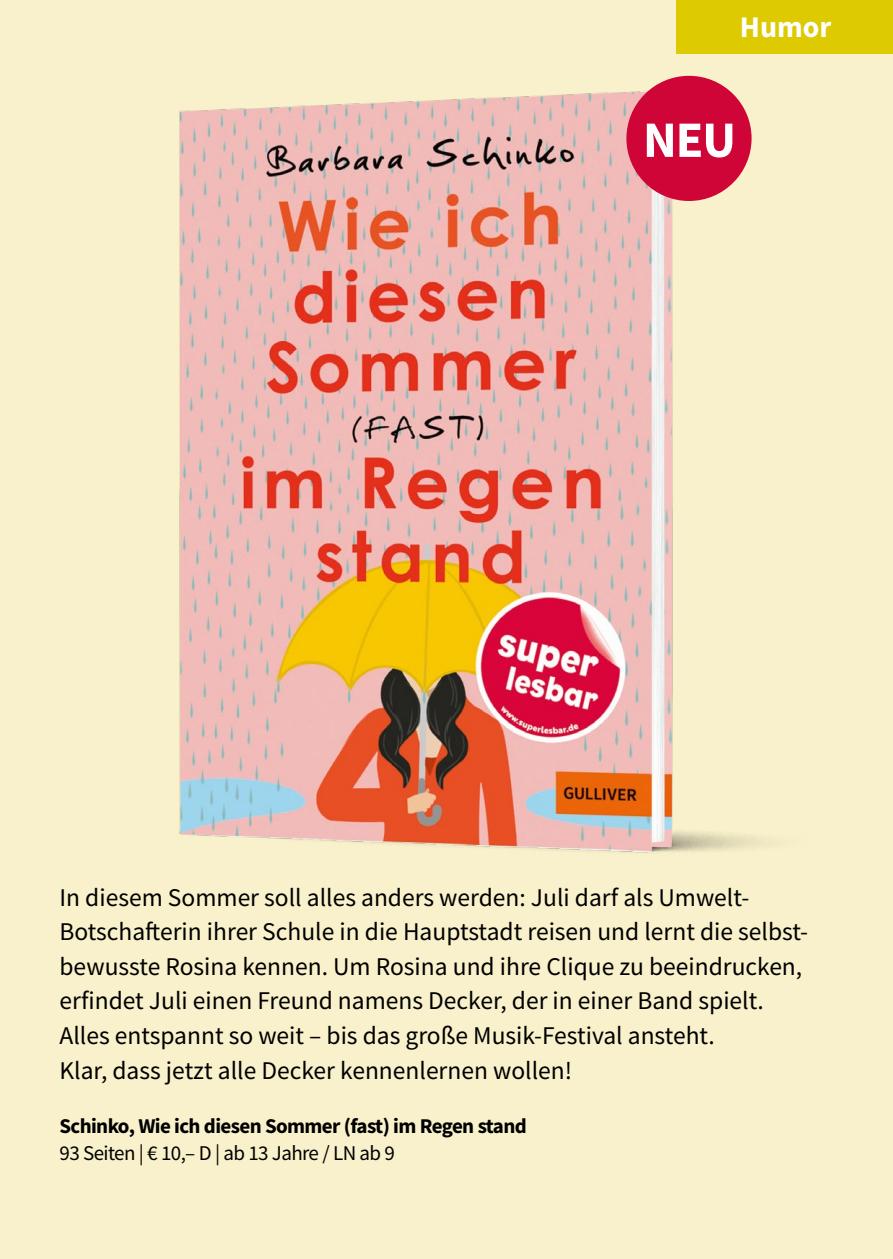
<style>
.page{position:relative;width:893px;height:1259px;background:#f8f1cb}
.page>*{position:absolute;margin:0;border:0;box-sizing:border-box;transform-origin:0 0}
.t1{font:700 51px "Source Sans Pro";color:#fff}
.t2{font:700 30px "Source Sans Pro";color:#fff}
.t3{font:25.5px/34.5px "Source Sans Pro";color:#000}
.t4{font:700 21px "Source Sans Pro";letter-spacing:-.03em;color:#000}
.t5{font:21px "Source Sans Pro";letter-spacing:-.03em;color:#000}
</style>
<div class="page">
<div style="left:676px;top:0;width:217px;height:53px;background:#ddca00"></div>
<img style="left:179px;top:81px;width:583px;height:772px">
<div style="left:626px;top:76px;width:126px;height:125px;background:#d00537;border-radius:50%"></div>
<p class="t2" style="left:740px;top:7px;width:93px">Humor</p>
<h1 class="t1" style="left:643px;top:105px;width:95px">NEU</h1>
<p class="t3" style="left:60px;top:880px;width:750px">In diesem Sommer soll alles anders werden: Juli darf als Umwelt-Botschafterin ihrer Schule in die Hauptstadt reisen und lernt die selbst&shy;bewusste Rosina kennen. Um Rosina und ihre Clique zu beeindrucken, erfindet Juli einen Freund namens Decker, der in einer Band spielt.<br>Alles entspannt so weit – bis das große Musik-Festival ansteht.<br>Klar, dass jetzt alle Decker kennenlernen wollen!</p>
<p class="t4" style="left:60px;top:1111px;width:469px">Schinko, Wie ich diesen Sommer (fast) im Regen stand</p>
<p class="t5" style="left:60px;top:1139px;width:337px">93 Seiten | € 10,– D | ab 13 Jahre / LN ab 9</p>
</div>
